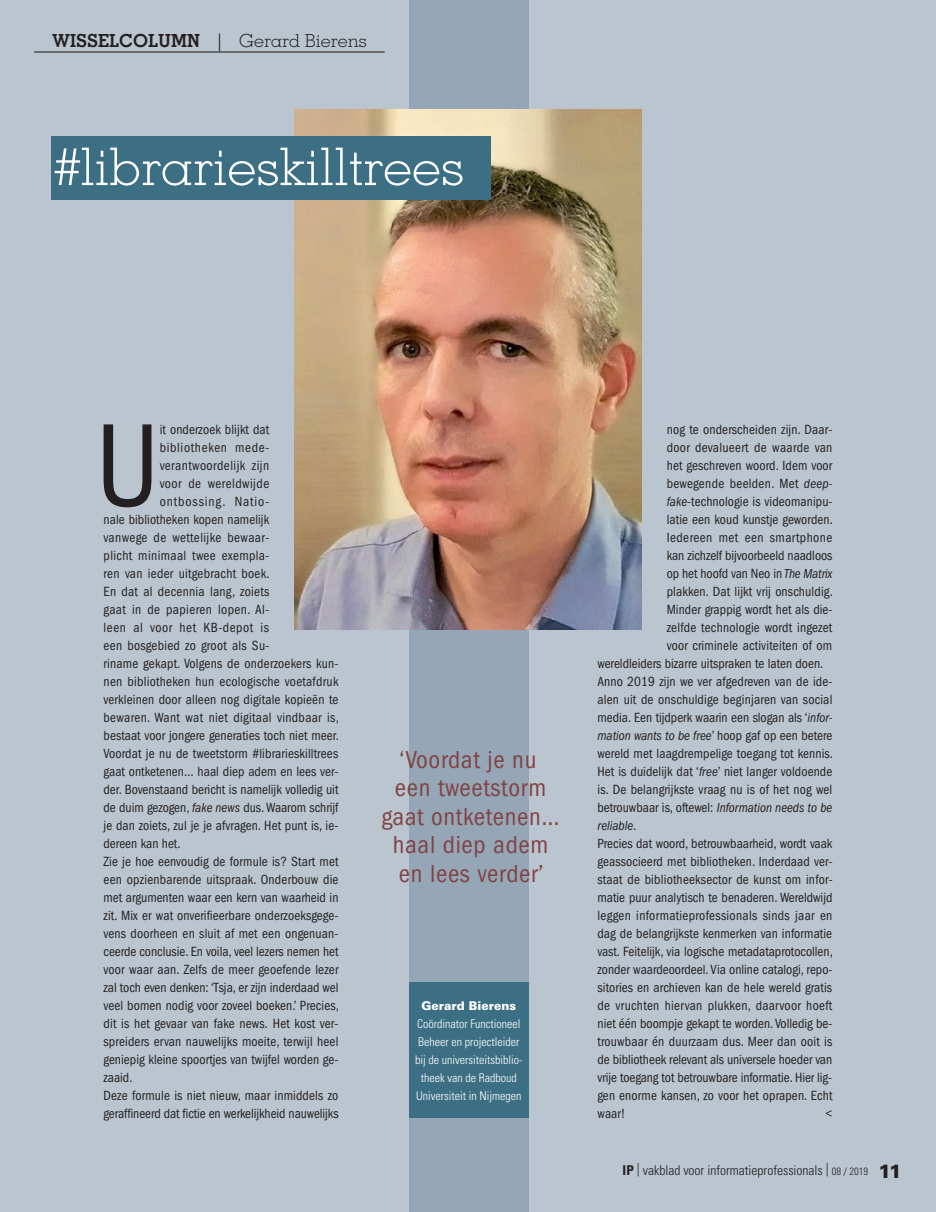
<style>
.page{position:relative;width:936px;height:1212px;background:#fff}
.page>*{position:absolute;margin:0;border:0;box-sizing:border-box;transform-origin:0 0}
.t1{font:condensed 121.8px "Franklin Gothic";color:#231f20}
.t2{font:300 51.9px "Memphis";color:#fff}
.t3{font:condensed 25.5px/28.5px "Franklin Gothic";letter-spacing:.025em;color:#824344;text-align:center}
.t4{font:300 18px "Memphis";color:#231f20}
.t5{font:condensed 13.8px/18px "Franklin Gothic";letter-spacing:.01em;color:#231f20;text-align:justify}
.t6{font:condensed 13.8px "Franklin Gothic";letter-spacing:.03em;color:#231f20}
.t7{font:condensed 13.8px "Franklin Gothic";letter-spacing:.035em;color:#231f20}
.t8{font:condensed 13.8px "Franklin Gothic";letter-spacing:.04em;color:#231f20}
.t9{font:condensed 13.8px "Franklin Gothic";letter-spacing:.05em;color:#231f20}
.t10{font:condensed 13.8px "Franklin Gothic";letter-spacing:.07em;color:#231f20}
.t11{font:300 condensed 13.5px "Univers";color:#231f20}
.t12{font:italic condensed 13.5px "Franklin Gothic";color:#231f20}
.t13{font:300 condensed 12px/18px "Univers";color:#fff;text-align:center}
.t14{font:900 12px "Univers";color:#fff}
.s1{font-weight:700}
.s2{font-weight:500}
.s3{font-style:italic;font-size:13.5px}
.s4{font-style:normal;font-size:13.8px}
.s5{font-size:10.5px}
.s6{font-weight:900;font-stretch:normal;font-size:19.2px}
</style>
<div class="page">
<div style="left:0;top:0;width:935px;height:1212px;background:#bac5cf"></div>
<div style="left:409px;top:0;width:119px;height:1212px;background:#95a7b6"></div>
<hr style="left:34px;top:51px;width:351px;height:2px;background:#231f20">
<img style="left:295px;top:110px;width:346px;height:519px">
<div style="left:51px;top:136px;width:439px;height:64px;background:#3d6f84"></div>
<div style="left:409px;top:982px;width:119px;height:136px;background:#3d6f84"></div>
<h3 class="t4" style="left:52px;top:30px;width:316px"><span class="s1">WISSELCOLUMN</span> <span class="s2">|</span> Gerard Bierens</h3>
<h2 class="t2" style="left:54px;top:135px;width:411px">#librarieskilltrees</h2>
<h1 class="t1" style="left:95px;top:397px;width:66px">U</h1>
<p class="t5" style="left:160px;top:420px;width:111px">it onderzoek blijkt dat</p>
<p class="t9" style="left:160px;top:439px;width:111px">bibliotheken mede-</p>
<p class="t7" style="left:160px;top:457px;width:111px">verantwoordelijk zijn</p>
<p class="t7" style="left:160px;top:475px;width:111px">voor de wereldwijde</p>
<p class="t10" style="left:160px;top:493px;width:111px">ontbossing. Natio-</p>
<p class="t5" style="left:104px;top:510px;width:167px">nale bibliotheken kopen namelijk</p>
<p class="t6" style="left:104px;top:529px;width:167px">vanwege de wettelijke bewaar-</p>
<p class="t6" style="left:104px;top:547px;width:167px">plicht minimaal twee exempla-</p>
<p class="t5" style="left:104px;top:564px;width:168px">ren van ieder uitgebracht boek.</p>
<p class="t5" style="left:104px;top:582px;width:167px">En dat al decennia lang, zoiets</p>
<p class="t6" style="left:104px;top:601px;width:167px">gaat in de papieren lopen. Al-</p>
<p class="t8" style="left:104px;top:619px;width:167px">leen al voor het KB-depot is</p>
<p class="t5" style="left:104px;top:636px;width:167px">een bosgebied zo groot als Su-</p>
<p class="t5" style="left:104px;top:654px;width:236px">riname gekapt. Volgens de onderzoekers kun-</p>
<p class="t5" style="left:104px;top:672px;width:236px">nen bibliotheken hun ecologische voetafdruk</p>
<p class="t5" style="left:104px;top:690px;width:236px">verkleinen door alleen nog digitale kopieën te</p>
<p class="t5" style="left:104px;top:708px;width:237px">bewaren. Want wat niet digitaal vindbaar is,</p>
<p class="t5" style="left:104px;top:726px;width:237px">bestaat voor jongere generaties toch niet meer.</p>
<p class="t5" style="left:104px;top:744px;width:236px">Voordat je nu de tweetstorm #librarieskilltrees</p>
<p class="t5" style="left:104px;top:762px;width:236px">gaat ontketenen… haal diep adem en lees ver-</p>
<p class="t5" style="left:104px;top:780px;width:236px">der. Bovenstaand bericht is namelijk volledig uit</p>
<p class="t5" style="left:104px;top:798px;width:236px">de duim gezogen, <span class="s3">fake news</span> dus. Waarom schrijf</p>
<p class="t5" style="left:104px;top:816px;width:236px">je dan zoiets, zul je je afvragen. Het punt is, ie-</p>
<p class="t5" style="left:104px;top:834px;width:78px">dereen kan het.</p>
<p class="t5" style="left:104px;top:852px;width:236px">Zie je hoe eenvoudig de formule is? Start met</p>
<p class="t5" style="left:104px;top:870px;width:236px">een opzienbarende uitspraak. Onderbouw die</p>
<p class="t5" style="left:104px;top:888px;width:236px">met argumenten waar een kern van waarheid in</p>
<p class="t5" style="left:104px;top:906px;width:236px">zit. Mix er wat onverifieerbare onderzoeksgege-</p>
<p class="t5" style="left:104px;top:924px;width:236px">vens doorheen en sluit af met een ongenuan-</p>
<p class="t5" style="left:104px;top:942px;width:236px">ceerde conclusie. En voila, veel lezers nemen het</p>
<p class="t5" style="left:104px;top:960px;width:236px">voor waar aan. Zelfs de meer geoefende lezer</p>
<p class="t5" style="left:104px;top:978px;width:236px">zal toch even denken: ‘Tsja, er zijn inderdaad wel</p>
<p class="t5" style="left:104px;top:996px;width:237px">veel bomen nodig voor zoveel boeken.’ Precies,</p>
<p class="t5" style="left:104px;top:1014px;width:236px">dit is het gevaar van fake news<span class="s3">.</span> Het kost ver-</p>
<p class="t5" style="left:104px;top:1032px;width:236px">spreiders ervan nauwelijks moeite, terwijl heel</p>
<p class="t5" style="left:104px;top:1050px;width:236px">geniepig kleine spoortjes van twijfel worden ge-</p>
<p class="t5" style="left:104px;top:1068px;width:30px">zaaid.</p>
<p class="t5" style="left:104px;top:1086px;width:236px">Deze formule is niet nieuw, maar inmiddels zo</p>
<p class="t5" style="left:104px;top:1104px;width:236px">geraffineerd dat fictie en werkelijkheid nauwelijks</p>
<h3 class="t3" style="left:381px;top:745px;width:180px">‘Voordat je nu een tweetstorm gaat ontketenen… haal diep adem en lees verder’</h3>
<p class="t14" style="left:421px;top:998px;width:96px">Gerard Bierens</p>
<p class="t13" style="left:415px;top:1014px;width:109px">Coördinator Functioneel<br>Beheer en projectleider bij de universiteitsbiblio&shy;theek van de Radboud<br>Universiteit in Nijmegen</p>
<p class="t5" style="left:666px;top:420px;width:167px">nog te onderscheiden zijn. Daar-</p>
<p class="t5" style="left:666px;top:438px;width:167px">door devalueert de waarde van</p>
<p class="t5" style="left:666px;top:456px;width:167px">het geschreven woord. Idem voor</p>
<p class="t5" style="left:666px;top:474px;width:167px">bewegende beelden. Met <span class="s3">deep-</span></p>
<p class="t5" style="left:666px;top:492px;width:167px"><span class="s3">fake</span>-technologie is videomanipu-</p>
<p class="t5" style="left:666px;top:510px;width:168px">latie een koud kunstje geworden.</p>
<p class="t6" style="left:666px;top:529px;width:167px">Iedereen met een smartphone</p>
<p class="t5" style="left:666px;top:546px;width:167px">kan zichzelf bijvoorbeeld naadloos</p>
<p class="t5" style="left:666px;top:564px;width:167px">op het hoofd van Neo in <span class="s3">The Matrix</span></p>
<p class="t5" style="left:666px;top:582px;width:168px">plakken. Dat lijkt vrij onschuldig.</p>
<p class="t5" style="left:666px;top:600px;width:167px">Minder grappig wordt het als die-</p>
<p class="t5" style="left:666px;top:618px;width:167px">zelfde technologie wordt ingezet</p>
<p class="t5" style="left:666px;top:636px;width:167px">voor criminele activiteiten of om</p>
<p class="t5" style="left:597px;top:654px;width:227px">wereldleiders bizarre uitspraken te laten doen.</p>
<p class="t5" style="left:597px;top:672px;width:236px">Anno 2019 zijn we ver afgedreven van de ide-</p>
<p class="t5" style="left:597px;top:690px;width:236px">alen uit de onschuldige beginjaren van social</p>
<p class="t5" style="left:597px;top:708px;width:236px">media. Een tijdperk waarin een slogan als ‘<span class="s3">infor-</span></p>
<p class="t12" style="left:597px;top:728px;width:236px">mation wants to be free<span class="s4">’ hoop gaf op een betere</span></p>
<p class="t5" style="left:597px;top:744px;width:237px">wereld met laagdrempelige toegang tot kennis.<br>Het is duidelijk dat ‘<span class="s3">free</span>’ niet langer voldoende is. De belangrijkste vraag nu is of het nog wel betrouwbaar is, oftewel: <span class="s3">Information needs to be</span></p>
<p class="t12" style="left:597px;top:818px;width:40px">reliable<span class="s4">.</span></p>
<p class="t5" style="left:597px;top:834px;width:237px">Precies dat woord, betrouwbaarheid, wordt vaak geassocieerd met bibliotheken. Inderdaad ver&shy;staat de bibliotheeksector de kunst om infor&shy;matie puur analytisch te benaderen. Wereldwijd leggen informatieprofessionals sinds jaar en dag de belangrijkste kenmerken van informatie vast. Feitelijk, via logische metadataprotocollen, zonder waardeoordeel. Via online catalogi, repo&shy;sitories en archieven kan de hele wereld gratis de vruchten hiervan plukken, daarvoor hoeft niet één boompje gekapt te worden. Volledig be&shy;trouwbaar én duurzaam dus. Meer dan ooit is de bibliotheek relevant als universele hoeder van vrije toegang tot betrouwbare informatie. Hier lig&shy;gen enorme kansen, zo voor het oprapen. Echt waar!</p>
<p class="t5" style="left:825px;top:1104px;width:8px">&lt;</p>
<p class="t11" style="left:622px;top:1162px;width:281px"><span class="s1">IP</span> | vakblad voor informatieprofessionals | <span class="s5">08 / 2019</span> <span class="s6">11</span></p>
</div>
